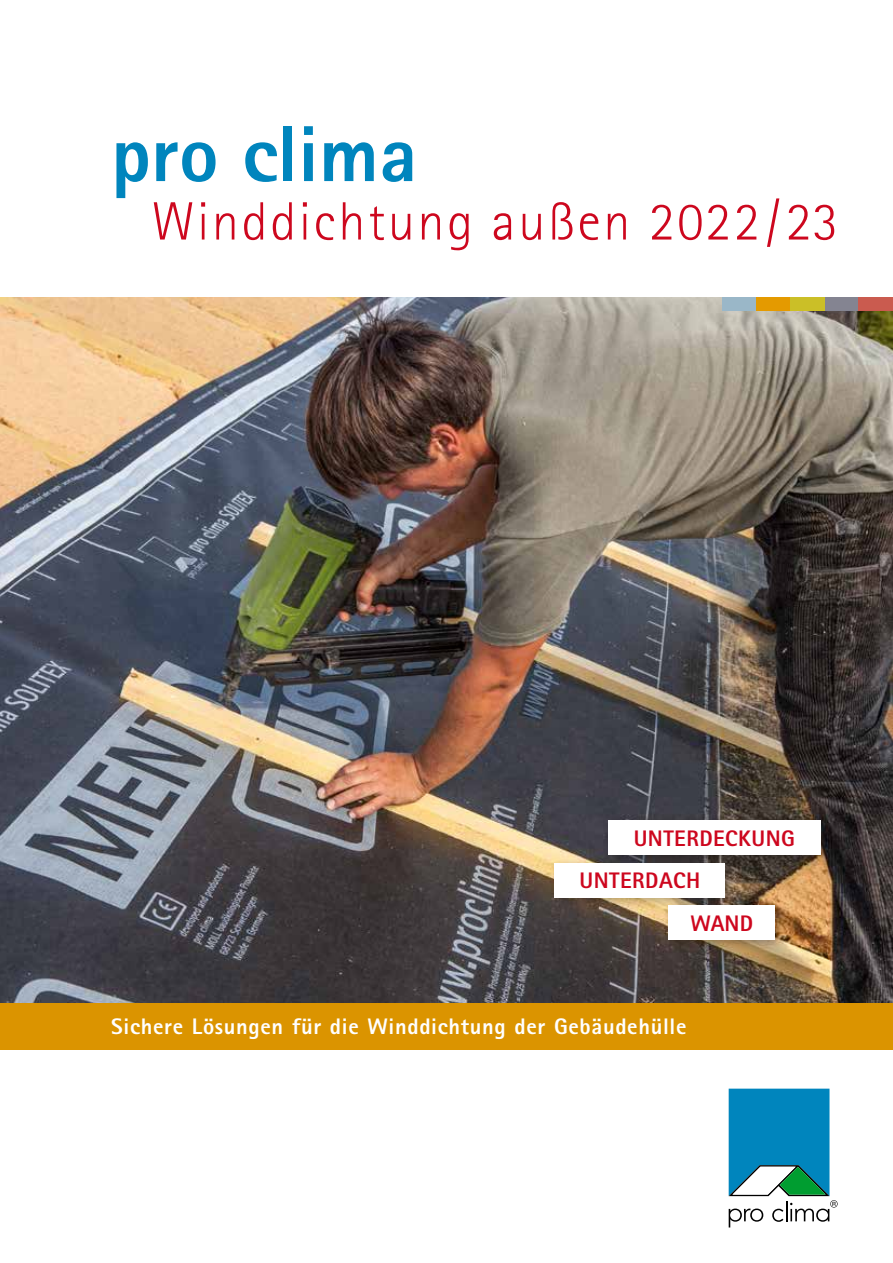
<style>
.page{position:relative;width:893px;height:1263px;background:#fff}
.page>*{position:absolute;margin:0;border:0;box-sizing:border-box;transform-origin:0 0}
.t1{font:800 79.5px "Rotis Sans Serif Pro";color:#0085bd}
.t2{font:300 54px "Rotis Sans Serif Pro";letter-spacing:.05em;color:#cd071e}
.t3{font:800 22.5px "Rotis Sans Serif Pro";letter-spacing:.03em;color:#fff}
.t4{font:800 22.5px "Rotis Sans Serif Pro";letter-spacing:.02em;color:#cd071e}
</style>
<div class="page">
<img style="left:0;top:298px;width:893px;height:705px">
<div style="left:0;top:1003px;width:893px;height:47px;background:#db9400"></div>
<div style="left:723px;top:298px;width:34px;height:13px;background:#9ab7c8"></div>
<div style="left:757px;top:298px;width:34px;height:13px;background:#e49a00"></div>
<div style="left:825px;top:298px;width:34px;height:13px;background:#848491"></div>
<div style="left:791px;top:298px;width:34px;height:13px;background:#cbbf27"></div>
<div style="left:859px;top:298px;width:34px;height:13px;background:#ca5b4f"></div>
<div style="left:602px;top:815px;width:231px;height:52px;background:#000;opacity:.3"></div>
<div style="left:608px;top:821px;width:213px;height:34px;background:#fff"></div>
<div style="left:549px;top:857px;width:188px;height:53px;background:#000;opacity:.3"></div>
<div style="left:555px;top:863px;width:170px;height:34px;background:#fff"></div>
<div style="left:662px;top:900px;width:125px;height:52px;background:#000;opacity:.3"></div>
<div style="left:669px;top:906px;width:106px;height:34px;background:#fff"></div>
<svg style="left:729px;top:1089px;width:109px;height:138px"></svg>
<h1 class="t1" style="left:111px;top:104px;width:308px">pro clima</h1>
<h2 class="t2" style="left:152px;top:190px;width:688px">Winddichtung außen 2022/23</h2>
<p class="t4" style="left:634px;top:823px;width:163px">UNTERDECKUNG</p>
<p class="t4" style="left:580px;top:866px;width:122px">UNTERDACH</p>
<p class="t4" style="left:691px;top:909px;width:64px">WAND</p>
<p class="t3" style="left:111px;top:1012px;width:577px">Sichere Lösungen für die Winddichtung der Gebäudehülle</p>
</div>
